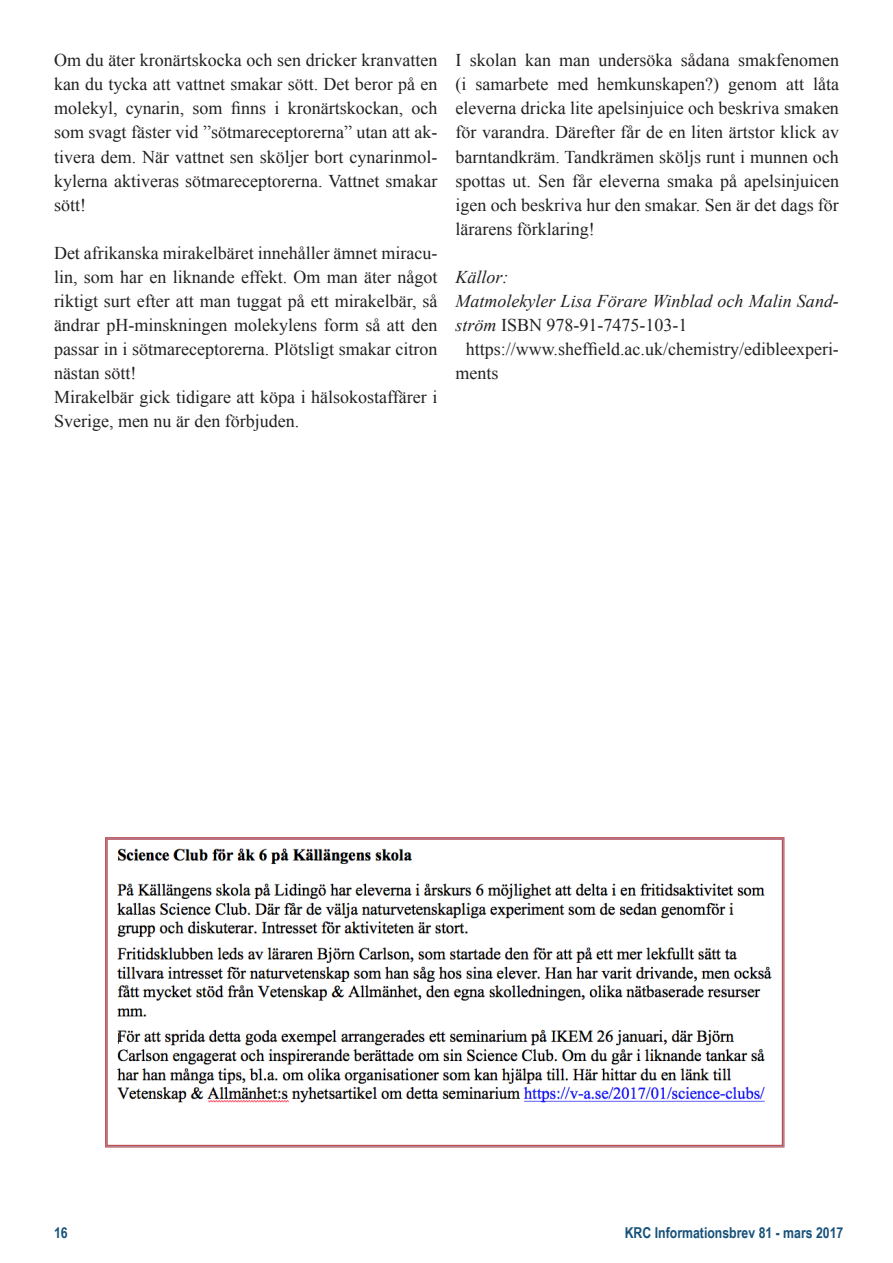
<style>
.page{position:relative;width:893px;height:1263px;background:#fff}
.page>*{position:absolute;margin:0;border:0;box-sizing:border-box;transform-origin:0 0}
.t1{font:18px/24px "Times New Roman";color:#231f20;text-align:justify}
.t2{font:italic 18px/24px "Times New Roman";color:#231f20}
.t3{font:700 15px "Arial Narrow";color:#165179}
.s1{font-style:normal}
</style>
<div class="page">
<img style="left:105px;top:837px;width:680px;height:311px">
<p class="t1" style="left:54px;top:48px;width:385px">Om du äter kronärtskocka och sen dricker kranvatten kan du tycka att vattnet smakar sött. Det beror på en molekyl, cynarin, som finns i kronärtskockan, och som svagt fäster vid ”sötmareceptorerna” utan att ak&shy;tivera dem. När vattnet sen sköljer bort cynarinmol&shy;kylerna aktiveras sötmareceptorerna. Vattnet smakar sött!</p>
<p class="t1" style="left:54px;top:240px;width:385px">Det afrikanska mirakelbäret innehåller ämnet miracu&shy;lin, som har en liknande effekt. Om man äter något riktigt surt efter att man tuggat på ett mirakelbär, så ändrar pH-minskningen molekylens form så att den passar in i sötmareceptorerna. Plötsligt smakar citron nästan sött!</p>
<p class="t1" style="left:54px;top:384px;width:385px">Mirakelbär gick tidigare att köpa i hälsokostaffärer i<br>Sverige, men nu är den förbjuden.</p>
<p class="t1" style="left:455px;top:48px;width:385px">I skolan kan man undersöka sådana smakfenomen (i samarbete med hemkunskapen?) genom att låta eleverna dricka lite apelsinjuice och beskriva smaken för varandra. Därefter får de en liten ärtstor klick av barntandkräm. Tandkrämen sköljs runt i munnen och spottas ut. Sen får eleverna smaka på apelsinjuicen igen och beskriva hur den smakar. Sen är det dags för lärarens förklaring!</p>
<p class="t2" style="left:455px;top:264px;width:55px">Källor:</p>
<p class="t2" style="left:455px;top:288px;width:385px">Matmolekyler Lisa Förare Winblad och Malin Sand&shy;ström <span class="s1">ISBN 978-91-7475-103-1</span></p>
<p class="t1" style="left:455px;top:336px;width:385px;text-indent:10px">https://www.sheffield.ac.uk/chemistry/edibleexperi&shy;ments</p>
<p class="t3" style="left:54px;top:1221px;width:15px">16</p>
<p class="t3" style="left:625px;top:1221px;width:220px">KRC Informationsbrev 81 - mars 2017</p>
</div>
